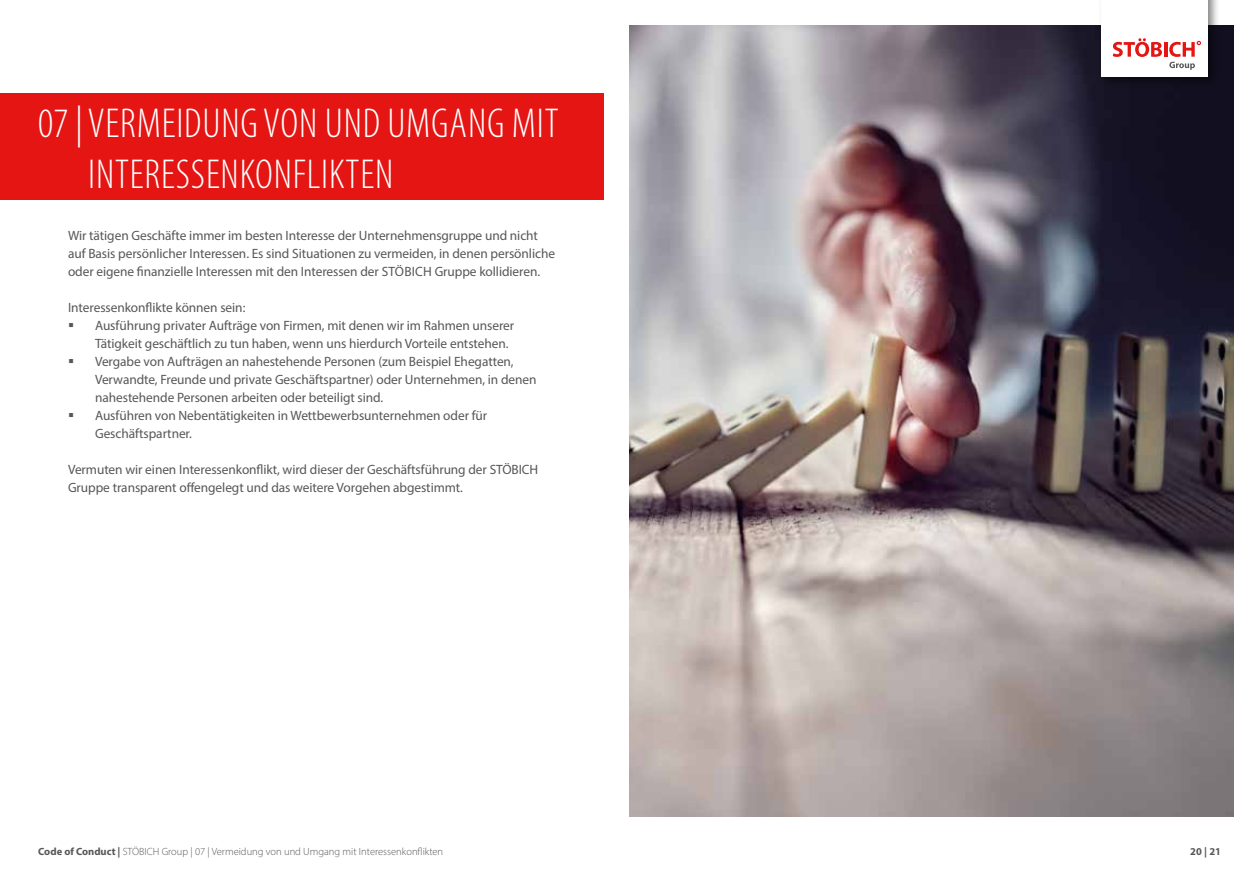
<style>
.page{position:relative;width:1259px;height:893px;background:#fff}
.page>*{position:absolute;margin:0;border:0;box-sizing:border-box;transform-origin:0 0}
.t1{font:300 condensed 42px/50.4px "Myriad Pro";letter-spacing:.02em;color:#fff}
.t2{font:13.5px/18px "Myriad Pro";letter-spacing:-.005em;color:#575756}
.t3{font:300 10.5px "Myriad Pro";color:#575756}
.t4{font:700 10.5px "Myriad Pro";color:#575756}
.s1{font-weight:700}
</style>
<div class="page">
<div style="left:0;top:94px;width:604px;height:106px;background:#e41513"></div>
<img style="left:629px;top:26px;width:604px;height:790px">
<div style="left:1097px;top:0;width:123px;height:89px;background:#000;opacity:.49"></div>
<div style="left:1101px;top:0;width:107px;height:77px;background:#fff"></div>
<svg style="left:1112px;top:38px;width:50px;height:19px"></svg>
<hr style="left:1164px;top:42px;width:3px;height:15px;background:#e41513">
<svg style="left:1169px;top:41px;width:32px;height:29px"></svg>
<h1 class="t1" style="left:88px;top:98px;width:472px;text-indent:-50px">07 | VERMEIDUNG VON UND UMGANG MIT<br>INTERESSENKONFLIKTEN</h1>
<p class="t2" style="left:68px;top:226px;width:488px">Wir tätigen Geschäfte immer im besten Interesse der Unternehmensgruppe und nicht auf Basis persönlicher Interessen. Es sind Situationen zu vermeiden, in denen persönliche oder eigene finanzielle Interessen mit den Interessen der STÖBICH Gruppe kollidieren.</p>
<p class="t2" style="left:95px;top:298px;width:443px;text-indent:-27px">Interessenkonflikte können sein:<br>Ausführung privater Aufträge von Firmen, mit denen wir im Rahmen unserer Tätigkeit geschäftlich zu tun haben, wenn uns hierdurch Vorteile entstehen.<br>Vergabe von Aufträgen an nahestehende Personen (zum Beispiel Ehegatten, Verwandte, Freunde und private Geschäftspartner) oder Unternehmen, in denen nahestehende Personen arbeiten oder beteiligt sind.<br>Ausführen von Nebentätigkeiten in Wettbewerbsunternehmen oder für Geschäftspartner.</p>
<p class="t2" style="left:68px;top:460px;width:472px">Vermuten wir einen Interessenkonflikt, wird dieser der Geschäftsführung der STÖBICH<br>Gruppe transparent offengelegt und das weitere Vorgehen abgestimmt.</p>
<p class="t3" style="left:38px;top:845px;width:406px"><span class="s1">Code of Conduct |</span> STÖBICH Group | 07 | Vermeidung von und Umgang mit Interessenkonflikten</p>
<p class="t4" style="left:1190px;top:844px;width:32px">20 | 21</p>
</div>
